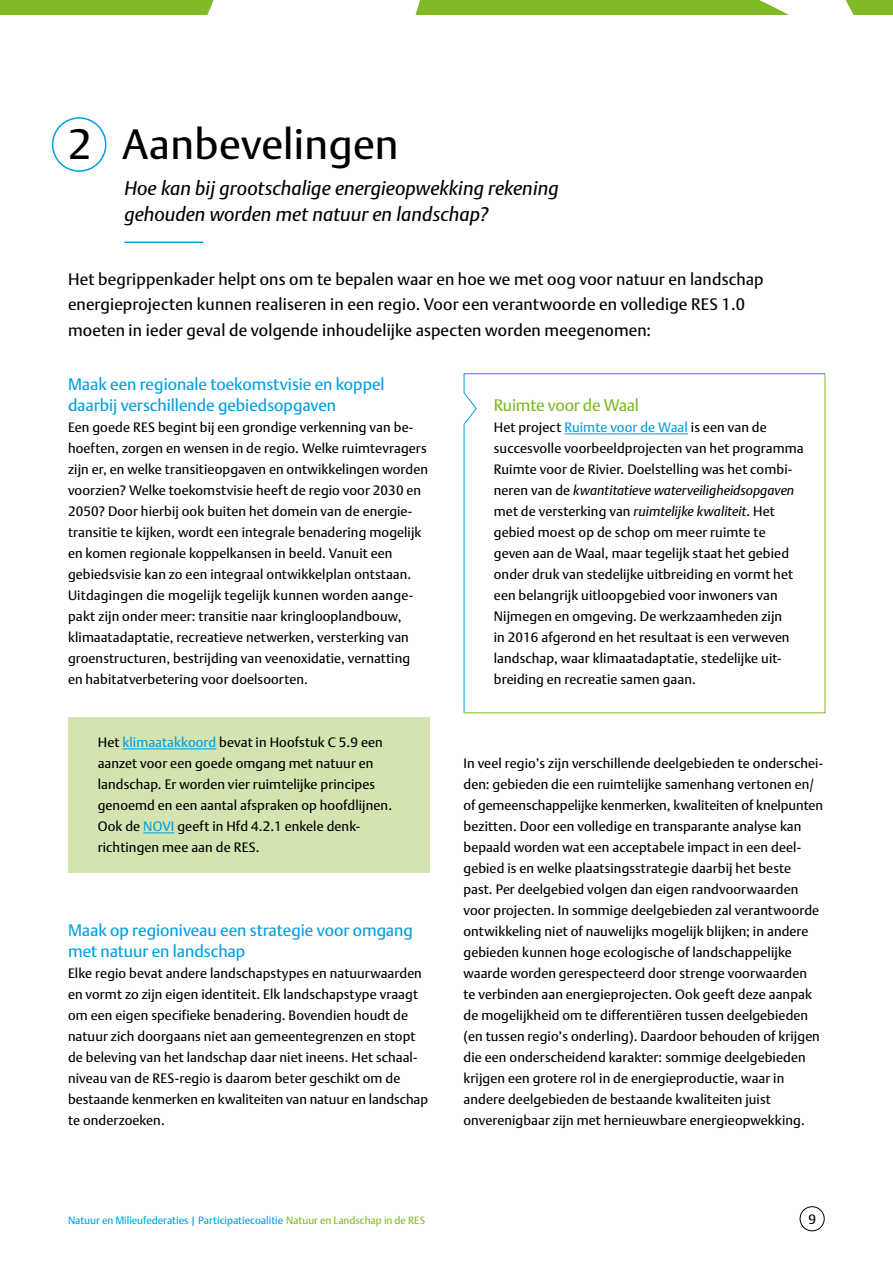
<style>
.page{position:relative;width:893px;height:1263px;background:#fff}
.page>*{position:absolute;margin:0;border:0;box-sizing:border-box;transform-origin:0 0}
.t1{font:42px "DTL Argo T";letter-spacing:.01em;color:#000}
.t2{font:italic 19.5px/25.5px "DTL Argo T";letter-spacing:.005em;color:#000}
.t3{font:16.5px/25.5px "DTL Argo T";letter-spacing:.01em;color:#000}
.t4{font:16.5px/21px "DTL Argo T";color:#009fe3}
.t5{font:16.5px "DTL Argo T";letter-spacing:-.01em;color:#80ba27}
.t6{font:13.5px/21px "DTL Argo T";letter-spacing:.01em;color:#000}
.t7{font:italic 13.5px "DTL Argo ST";letter-spacing:.005em;color:#000}
.t8{font:10.5px "DTL Argo T";color:#009fe3}
.s1{color:#009fe3}
.s2{font-family:"DTL Argo T";font-style:normal}
.s3{font-family:"DTL Argo ST";font-style:italic}
.s4{color:#80ba27}
</style>
<div class="page">
<div style="left:800px;top:1206px;width:25px;height:25px;border:1px solid #000;border-radius:50%"></div>
<svg style="left:0;top:0;width:893px;height:15px"></svg>
<div style="left:68px;top:717px;width:361px;height:156px;background:#d3e4b0"></div>
<hr style="left:124px;top:242px;width:79px;height:1px;background:#009fe3">
<hr style="left:122px;top:749px;width:94px;height:1px;background:#009fe3">
<hr style="left:143px;top:833px;width:32px;height:1px;background:#009fe3">
<svg style="left:463px;top:373px;width:363px;height:340px"></svg>
<div style="left:52px;top:117px;width:54px;height:55px;border:2px solid #009fe3;border-radius:50%"></div>
<h1 class="t1" style="left:68px;top:119px;width:332px">2 Aanbevelingen</h1>
<h2 class="t2" style="left:124px;top:175px;width:436px">Hoe kan bij grootschalige energieopwekking rekening gehouden worden met natuur en landschap?</h2>
<p class="t3" style="left:68px;top:266px;width:697px">Het begrippenkader helpt ons om te bepalen waar en hoe we met oog voor natuur en landschap energieprojecten kunnen realiseren in een regio. Voor een verantwoorde en volledige RES 1.0 moeten in ieder geval de volgende inhoudelijke aspecten worden meegenomen:</p>
<p class="t4" style="left:68px;top:373px;width:318px">Maak een regionale toekomstvisie en koppel daarbij verschillende gebiedsopgaven</p>
<p class="t6" style="left:68px;top:417px;width:361px">Een goede RES begint bij een grondige verkenning van be&shy;hoeften, zorgen en wensen in de regio. Welke ruimtevragers zijn er, en welke transitieopgaven en ontwikkelingen worden voorzien? Welke toekomstvisie heeft de regio voor 2030 en 2050? Door hierbij ook buiten het domein van de energie&shy;transitie te kijken, wordt een integrale benadering mogelijk en komen regionale koppelkansen in beeld. Vanuit een gebiedsvisie kan zo een integraal ontwikkelplan ontstaan.<br>Uitdagingen die mogelijk tegelijk kunnen worden aange&shy;pakt zijn onder meer: transitie naar kringlooplandbouw, klimaatadaptatie, recreatieve netwerken, versterking van groenstructuren, bestrijding van veenoxidatie, vernatting en habitatverbetering voor doelsoorten.</p>
<p class="t5" style="left:494px;top:395px;width:147px">Ruimte voor de Waal</p>
<p class="t6" style="left:494px;top:417px;width:311px">Het project <span class="s1">Ruimte voor de Waal</span> is een van de succesvolle voorbeeldprojecten van het programma<br>Ruimte voor de Rivier. Doelstelling was het combi-</p>
<p class="t7" style="left:494px;top:482px;width:302px"><span class="s2">neren van de</span> kwantitatieve waterveiligheidsopgaven</p>
<p class="t6" style="left:494px;top:501px;width:301px">met de versterking van <span class="s3">ruimtelijke kwaliteit</span>. Het gebied moest op de schop om meer ruimte te geven aan de Waal, maar tegelijk staat het gebied onder druk van stedelijke uitbreiding en vormt het een belangrijk uitloopgebied voor inwoners van Nijmegen en omgeving. De werkzaamheden zijn in 2016 afgerond en het resultaat is een verweven landschap, waar klimaatadaptatie, stedelijke uit&shy;breiding en recreatie samen gaan.</p>
<p class="t6" style="left:98px;top:732px;width:296px">Het <span class="s1">klimaatakkoord</span> bevat in Hoofstuk C 5.9 een aanzet voor een goede omgang met natuur en landschap. Er worden vier ruimtelijke principes genoemd en een aantal afspraken op hoofdlijnen.<br>Ook de <span class="s1">NOVI</span> geeft in Hfd 4.2.1 enkele denk&shy;richtingen mee aan de RES.</p>
<p class="t4" style="left:68px;top:920px;width:346px">Maak op regioniveau een strategie voor omgang met natuur en landschap</p>
<p class="t6" style="left:68px;top:963px;width:362px">Elke regio bevat andere landschapstypes en natuurwaarden en vormt zo zijn eigen identiteit. Elk landschapstype vraagt om een eigen specifieke benadering. Bovendien houdt de natuur zich doorgaans niet aan gemeentegrenzen en stopt de beleving van het landschap daar niet ineens. Het schaal&shy;niveau van de RES-regio is daarom beter geschikt om de bestaande kenmerken en kwaliteiten van natuur en landschap te onderzoeken.</p>
<p class="t6" style="left:463px;top:753px;width:361px">In veel regio’s zijn verschillende deelgebieden te onderschei&shy;den: gebieden die een ruimtelijke samenhang vertonen en/ of gemeenschappelijke kenmerken, kwaliteiten of knelpunten bezitten. Door een volledige en transparante analyse kan bepaald worden wat een acceptabele impact in een deel&shy;gebied is en welke plaatsingsstrategie daarbij het beste past. Per deelgebied volgen dan eigen randvoorwaarden voor projecten. In sommige deelgebieden zal verantwoorde ontwikkeling niet of nauwelijks mogelijk blijken; in andere gebieden kunnen hoge ecologische of landschappelijke waarde worden gerespecteerd door strenge voorwaarden<br>te verbinden aan energieprojecten. Ook geeft deze aanpak de mogelijkheid om te differentiëren tussen deelgebieden (en tussen regio’s onderling). Daardoor behouden of krijgen die een onderscheidend karakter: sommige deelgebieden krijgen een grotere rol in de energieproductie, waar in andere deelgebieden de bestaande kwaliteiten juist onverenigbaar zijn met hernieuwbare energieopwekking.</p>
<p class="t8" style="left:68px;top:1214px;width:359px">Natuur en Milieufederaties | Participatiecoalitie <span class="s4">Natuur en Landschap in de RES</span></p>
<p class="t6" style="left:808px;top:1208px;width:9px">9</p>
</div>
